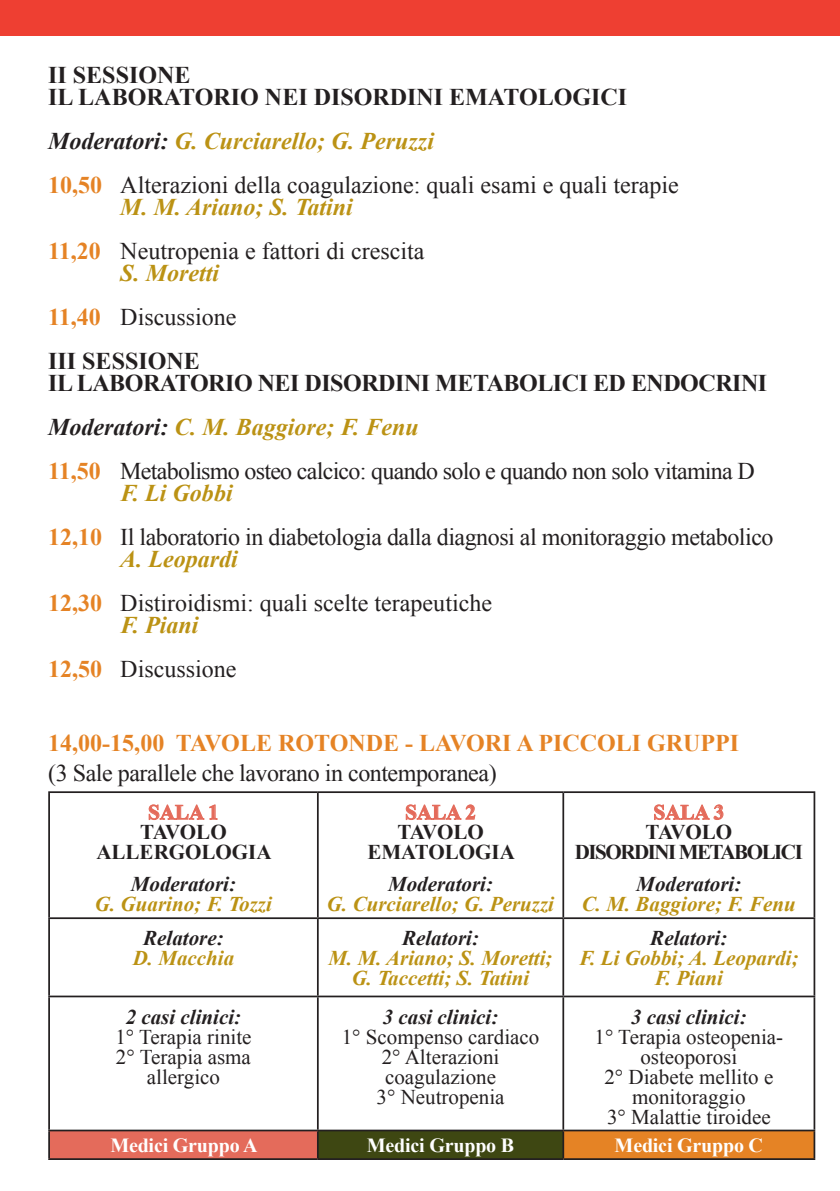
<style>
.page{position:relative;width:840px;height:1191px;background:#fff}
.page>*{position:absolute;margin:0;border:0;box-sizing:border-box;transform-origin:0 0}
.t1{font:24px "Times New Roman";letter-spacing:-.02em;color:#231f20}
.t2{font:24px "Times New Roman";color:#231f20}
.t3{font:italic 700 24px "Times New Roman";color:#bb9214}
.t4{font:700 24px "Times New Roman";color:#231f20}
.t5{font:700 24px "Times New Roman";letter-spacing:-.02em;color:#231f20}
.t6{font:700 24px "Times New Roman";color:#e58325}
.t7{font:21px "Times New Roman";color:#231f20}
.t8{font:italic 700 21px "Times New Roman";color:#bb9214}
.t9{font:italic 700 21px "Times New Roman";color:#231f20}
.t10{font:700 21px "Times New Roman";color:#231f20}
.t11{font:700 21px "Times New Roman";letter-spacing:-.07em;color:#231f20}
.t12{font:700 21px "Times New Roman";letter-spacing:-.02em;color:#231f20}
.t13{font:700 21px "Times New Roman";color:#e46b5b}
.t14{font:700 20px "Times New Roman";letter-spacing:-.01em;color:#fff}
.s1{color:#231f20}
.s2{font-weight:700;color:#e58325}
</style>
<div class="page">
<div style="left:0;top:0;width:839px;height:36px;background:#ee3f32"></div>
<div style="left:49px;top:1130px;width:268px;height:29px;background:#e46b5b"></div>
<div style="left:317px;top:1130px;width:246px;height:29px;background:#3e4712"></div>
<div style="left:563px;top:1130px;width:251px;height:29px;background:#e58325"></div>
<hr style="left:48px;top:791px;width:269px;height:2px;background:#231f20">
<hr style="left:48px;top:793px;width:2px;height:124px;background:#231f20">
<hr style="left:317px;top:791px;width:246px;height:2px;background:#231f20">
<hr style="left:317px;top:793px;width:1px;height:124px;background:#231f20">
<hr style="left:563px;top:791px;width:251px;height:2px;background:#231f20">
<hr style="left:562px;top:793px;width:2px;height:124px;background:#231f20">
<hr style="left:813px;top:793px;width:1px;height:124px;background:#231f20">
<hr style="left:48px;top:917px;width:269px;height:2px;background:#231f20">
<hr style="left:48px;top:919px;width:2px;height:76px;background:#231f20">
<hr style="left:317px;top:917px;width:246px;height:2px;background:#231f20">
<hr style="left:317px;top:919px;width:1px;height:76px;background:#231f20">
<hr style="left:563px;top:917px;width:251px;height:2px;background:#231f20">
<hr style="left:562px;top:919px;width:2px;height:76px;background:#231f20">
<hr style="left:813px;top:919px;width:1px;height:76px;background:#231f20">
<hr style="left:48px;top:995px;width:269px;height:2px;background:#231f20">
<hr style="left:48px;top:997px;width:2px;height:132px;background:#231f20">
<hr style="left:317px;top:995px;width:246px;height:2px;background:#231f20">
<hr style="left:317px;top:997px;width:1px;height:132px;background:#231f20">
<hr style="left:563px;top:995px;width:251px;height:2px;background:#231f20">
<hr style="left:562px;top:997px;width:2px;height:132px;background:#231f20">
<hr style="left:813px;top:997px;width:1px;height:132px;background:#231f20">
<hr style="left:48px;top:1129px;width:269px;height:2px;background:#231f20">
<hr style="left:48px;top:1131px;width:2px;height:27px;background:#231f20">
<hr style="left:317px;top:1129px;width:246px;height:2px;background:#231f20">
<svg style="left:317px;top:1131px;width:1px;height:27px"></svg>
<hr style="left:563px;top:1129px;width:251px;height:2px;background:#231f20">
<hr style="left:562px;top:1131px;width:2px;height:27px;background:#231f20">
<svg style="left:813px;top:1131px;width:1px;height:27px"></svg>
<hr style="left:48px;top:1158px;width:269px;height:2px;background:#231f20">
<hr style="left:317px;top:1158px;width:246px;height:2px;background:#231f20">
<hr style="left:563px;top:1158px;width:251px;height:2px;background:#231f20">
<svg style="left:149px;top:804px;width:68px;height:16px"></svg>
<svg style="left:405px;top:804px;width:70px;height:16px"></svg>
<svg style="left:654px;top:804px;width:69px;height:16px"></svg>
<p class="t4" style="left:48px;top:58px;width:144px">II SESSIONE</p>
<p class="t4" style="left:48px;top:80px;width:580px">IL LABORATORIO NEI DISORDINI EMATOLOGICI</p>
<p class="t3" style="left:48px;top:124px;width:387px"><span class="s1">Moderatori:</span> G. Curciarello; G. Peruzzi</p>
<p class="t2" style="left:48px;top:169px;width:631px"><span class="s2">10,50</span> Alterazioni della coagulazione: quali esami e quali terapie</p>
<p class="t3" style="left:120px;top:190px;width:234px">M. M. Ariano; S. Tatini</p>
<p class="t2" style="left:48px;top:235px;width:377px"><span class="s2">11,20</span> Neutropenia e fattori di crescita</p>
<p class="t3" style="left:120px;top:256px;width:100px">S. Moretti</p>
<p class="t2" style="left:48px;top:301px;width:189px"><span class="s2">11,40</span> Discussione</p>
<p class="t4" style="left:48px;top:344px;width:153px">III SESSIONE</p>
<p class="t5" style="left:48px;top:366px;width:720px">IL LABORATORIO NEI DISORDINI METABOLICI ED ENDOCRINI</p>
<p class="t3" style="left:48px;top:410px;width:372px"><span class="s1">Moderatori:</span> C. M. Baggiore; F. Fenu</p>
<p class="t1" style="left:48px;top:455px;width:707px"><span class="s2">11,50</span> Metabolismo osteo calcico: quando solo e quando non solo vitamina D</p>
<p class="t3" style="left:120px;top:476px;width:114px">F. Li Gobbi</p>
<p class="t1" style="left:48px;top:521px;width:726px"><span class="s2">12,10</span> Il laboratorio in diabetologia dalla diagnosi al monitoraggio metabolico</p>
<p class="t3" style="left:120px;top:542px;width:119px">A. Leopardi</p>
<p class="t2" style="left:48px;top:587px;width:445px"><span class="s2">12,30</span> Distiroidismi: quali scelte terapeutiche</p>
<p class="t3" style="left:120px;top:608px;width:80px">F. Piani</p>
<p class="t2" style="left:48px;top:653px;width:189px"><span class="s2">12,50</span> Discussione</p>
<p class="t6" style="left:48px;top:726px;width:692px">14,00-15,00 TAVOLE ROTONDE - LAVORI A PICCOLI GRUPPI</p>
<p class="t1" style="left:48px;top:756px;width:449px">(3 Sale parallele che lavorano in contemporanea)</p>
<p class="t13" style="left:148px;top:797px;width:72px">SALA 1</p>
<p class="t12" style="left:140px;top:817px;width:88px">TAVOLO</p>
<p class="t10" style="left:96px;top:837px;width:177px">ALLERGOLOGIA</p>
<p class="t9" style="left:131px;top:869px;width:106px">Moderatori:</p>
<p class="t8" style="left:95px;top:889px;width:178px">G. Guarino; F. Tozzi</p>
<p class="t13" style="left:405px;top:797px;width:72px">SALA 2</p>
<p class="t12" style="left:397px;top:817px;width:88px">TAVOLO</p>
<p class="t10" style="left:367px;top:837px;width:149px">EMATOLOGIA</p>
<p class="t9" style="left:388px;top:869px;width:106px">Moderatori:</p>
<p class="t8" style="left:327px;top:889px;width:228px">G. Curciarello; G. Peruzzi</p>
<p class="t13" style="left:653px;top:797px;width:72px">SALA 3</p>
<p class="t12" style="left:645px;top:817px;width:88px">TAVOLO</p>
<p class="t11" style="left:574px;top:837px;width:229px">DISORDINI METABOLICI</p>
<p class="t9" style="left:636px;top:869px;width:106px">Moderatori:</p>
<p class="t8" style="left:581px;top:889px;width:215px">C. M. Baggiore; F. Fenu</p>
<p class="t9" style="left:143px;top:923px;width:82px">Relatore:</p>
<p class="t8" style="left:133px;top:943px;width:103px">D. Macchia</p>
<p class="t9" style="left:126px;top:1001px;width:117px">2 casi clinici:</p>
<p class="t7" style="left:115px;top:1022px;width:138px">1° Terapia rinite</p>
<p class="t7" style="left:116px;top:1042px;width:136px">2° Terapia asma</p>
<p class="t7" style="left:147px;top:1062px;width:75px">allergico</p>
<p class="t9" style="left:402px;top:923px;width:79px">Relatori:</p>
<p class="t8" style="left:328px;top:943px;width:225px">M. M. Ariano; S. Moretti;</p>
<p class="t8" style="left:351px;top:963px;width:179px">G. Taccetti; S. Tatini</p>
<p class="t9" style="left:382px;top:1001px;width:117px">3 casi clinici:</p>
<p class="t7" style="left:341px;top:1022px;width:199px">1° Scompenso cardiaco</p>
<p class="t7" style="left:381px;top:1042px;width:119px">2° Alterazioni</p>
<p class="t7" style="left:385px;top:1062px;width:112px">coagulazione</p>
<p class="t7" style="left:376px;top:1082px;width:129px">3° Neutropenia</p>
<p class="t9" style="left:650px;top:923px;width:79px">Relatori:</p>
<p class="t8" style="left:578px;top:943px;width:221px">F. Li Gobbi; A. Leopardi;</p>
<p class="t8" style="left:654px;top:963px;width:70px">F. Piani</p>
<p class="t9" style="left:630px;top:1001px;width:117px">3 casi clinici:</p>
<p class="t7" style="left:594px;top:1022px;width:190px">1° Terapia osteopenia-</p>
<p class="t7" style="left:640px;top:1042px;width:98px">osteoporosi</p>
<p class="t7" style="left:604px;top:1062px;width:170px">2° Diabete mellito e</p>
<p class="t7" style="left:632px;top:1082px;width:115px">monitoraggio</p>
<p class="t7" style="left:606px;top:1102px;width:165px">3° Malattie tiroidee</p>
<p class="t14" style="left:110px;top:1131px;width:149px">Medici Gruppo A</p>
<p class="t14" style="left:366px;top:1131px;width:149px">Medici Gruppo B</p>
<p class="t14" style="left:614px;top:1131px;width:150px">Medici Gruppo C</p>
</div>
